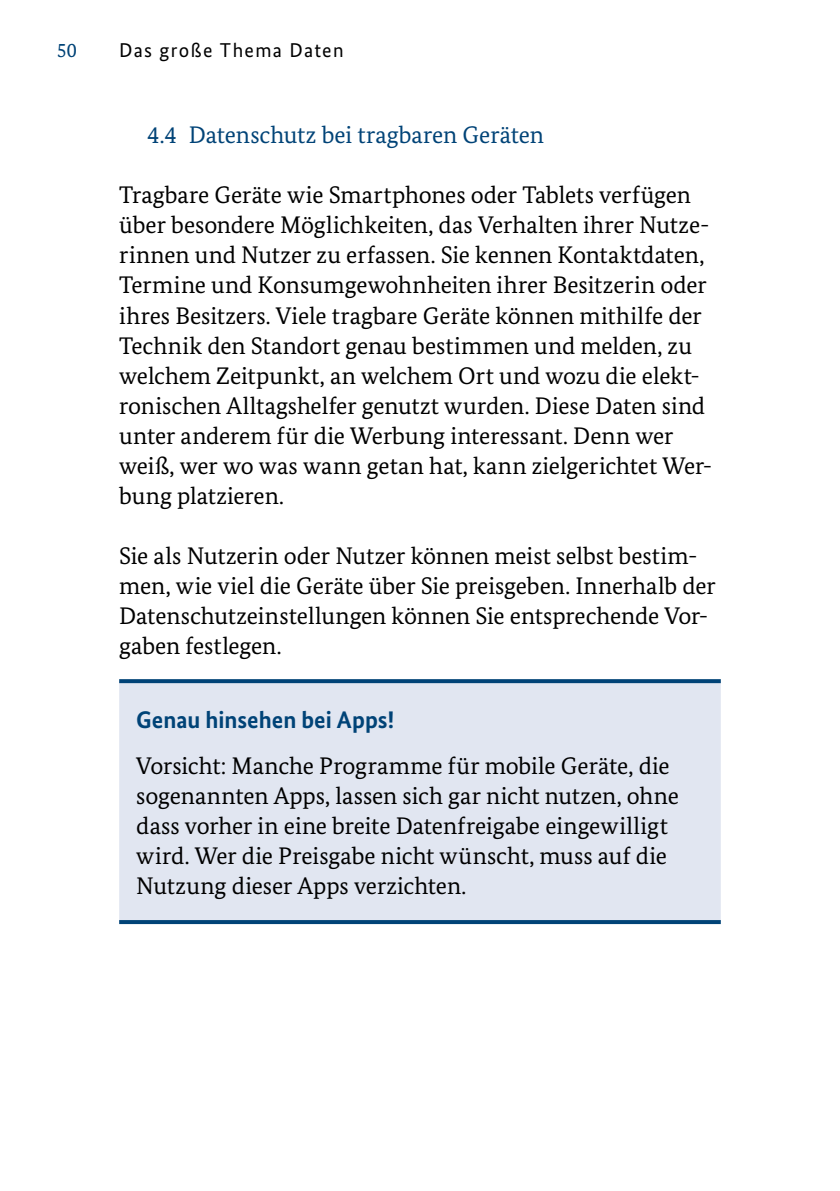
<style>
.page{position:relative;width:840px;height:1191px;background:#fff}
.page>*{position:absolute;margin:0;border:0;box-sizing:border-box;transform-origin:0 0}
.C-02-p-Fließtext{font:24px/30px "Bundes Serif";letter-spacing:-.005em;color:#000}
.C-05-P-Fließtext_Kasten{font:24px/30px "Bundes Serif";letter-spacing:-.005em;color:#000}
.C-03-H2-1_1_Head{font:24px "Bundes Serif";letter-spacing:-.005em;color:#004377}
.C-02-p-Fließtext-2{font:700 24px "Bundes Sans";color:#004377}
.t1{font:20px "Bundes Sans";letter-spacing:.065em;color:#000}
.t2{font:20px "Bundes Serif";color:#004377}
</style>
<div class="page">
<div style="left:119px;top:683px;width:601px;height:237px;background:#e1e6f1"></div>
<svg style="left:119px;top:679px;width:601px;height:4px;background:#094a7c"></svg>
<svg style="left:119px;top:920px;width:601px;height:4px;background:#044679"></svg>
<p class="t2" style="left:57px;top:38px;width:21px">50</p>
<p class="t1" style="left:119px;top:38px;width:226px">Das große Thema Daten</p>
<h2 class="C-03-H2-1_1_Head" style="left:147px;top:121px;width:397px">4.4 Datenschutz bei tragbaren Geräten</h2>
<p class="C-02-p-Fließtext" style="left:119px;top:180px;width:594px">Tragbare Geräte wie Smartphones oder Tablets verfügen über besondere Möglichkeiten, das Verhalten ihrer Nutze&shy;rinnen und Nutzer zu erfassen. Sie kennen Kontaktdaten, Termine und Konsumgewohnheiten ihrer Besitzerin oder ihres Besitzers. Viele tragbare Geräte können mithilfe der Technik den Standort genau bestimmen und melden, zu welchem Zeitpunkt, an welchem Ort und wozu die elekt&shy;ronischen Alltagshelfer genutzt wurden. Diese Daten sind unter anderem für die Werbung interessant. Denn wer weiß, wer wo was wann getan hat, kann zielgerichtet Wer&shy;bung platzieren.</p>
<p class="C-02-p-Fließtext" style="left:119px;top:540px;width:598px">Sie als Nutzerin oder Nutzer können meist selbst bestim&shy;men, wie viel die Geräte über Sie preisgeben. Innerhalb der Datenschutzeinstellungen können Sie entsprechende Vor&shy;gaben festlegen.</p>
<p class="C-02-p-Fließtext-2" style="left:136px;top:705px;width:259px">Genau hinsehen bei Apps!</p>
<p class="C-05-P-Fließtext_Kasten" style="left:136px;top:750px;width:544px">Vorsicht: Manche Programme für mobile Geräte, die sogenannten Apps, lassen sich gar nicht nutzen, ohne dass vorher in eine breite Datenfreigabe eingewilligt wird. Wer die Preisgabe nicht wünscht, muss auf die Nutzung dieser Apps verzichten.</p>
</div>
